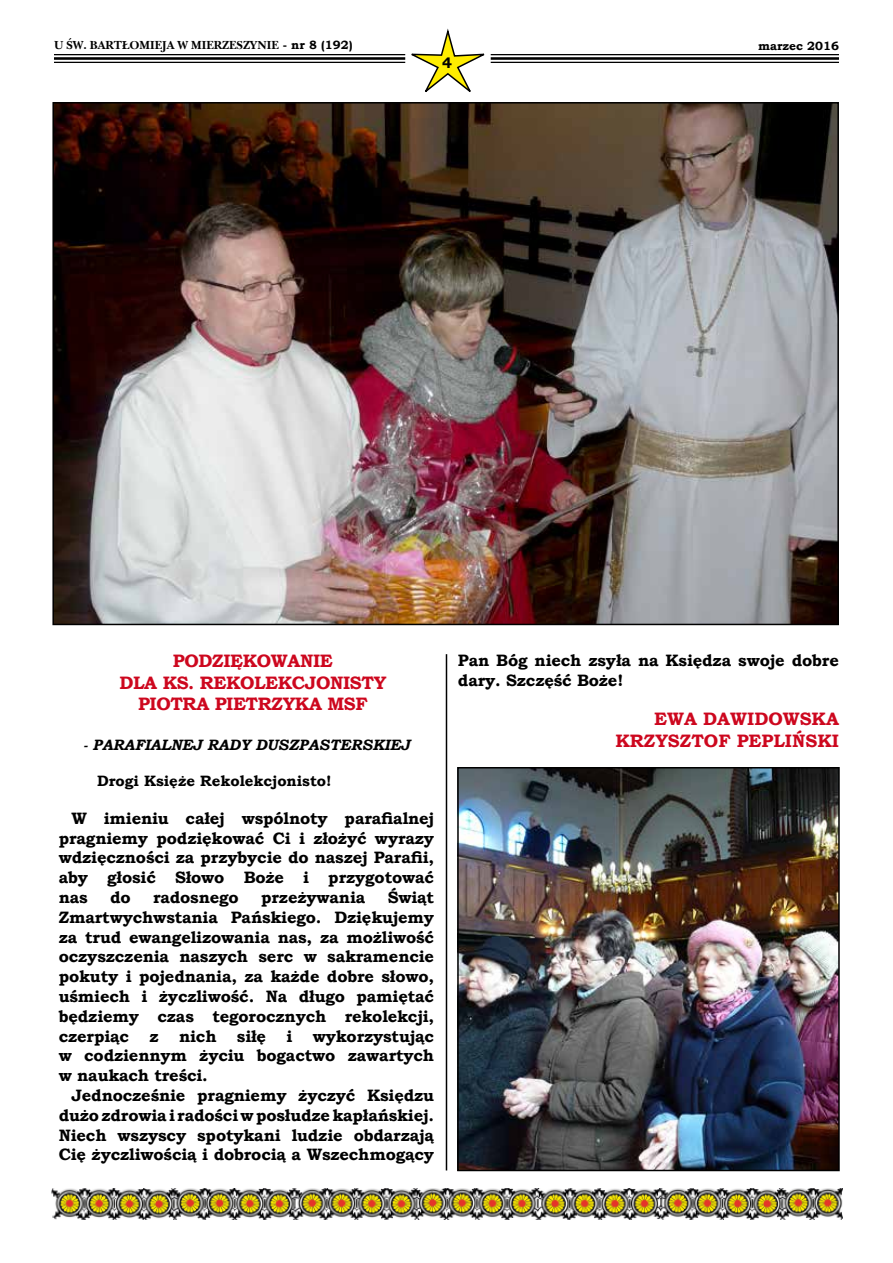
<style>
.page{position:relative;width:893px;height:1263px;background:#fff}
.page>*{position:absolute;margin:0;border:0;box-sizing:border-box;transform-origin:0 0}
.t1{font:700 18px/21.6px "Bookman Old Style";letter-spacing:-.02em;color:#cd071e;text-align:center}
.t2{font:700 18px/21.6px "Bookman Old Style";color:#cd071e;text-align:right}
.t3{font:700 16.5px/19.8px "Bookman Old Style";letter-spacing:-.01em;color:#000;text-align:justify}
.t4{font:italic 700 15px "Bookman Old Style";color:#000}
.t5{font:700 15px "Bookman Old Style";color:#000}
.t6{font:700 12px "Nebraska";color:#000}
.t7{font:700 12px "Bookman Old Style";color:#000}
.s1{font-family:"Bookman Old Style"}
</style>
<div class="page">
<hr style="left:54px;top:54px;width:351px;height:1px;background:#000">
<hr style="left:54px;top:57px;width:351px;height:3px;background:#000">
<hr style="left:54px;top:62px;width:351px;height:1px;background:#000">
<hr style="left:491px;top:54px;width:348px;height:1px;background:#000">
<hr style="left:491px;top:57px;width:348px;height:3px;background:#000">
<hr style="left:491px;top:62px;width:348px;height:1px;background:#000">
<svg style="left:405px;top:28px;width:86px;height:64px"></svg>
<img style="left:51px;top:1189px;width:791px;height:30px">
<hr style="left:446px;top:654px;width:1px;height:516px;background:#000">
<img style="left:55px;top:105px;width:781px;height:517px">
<img style="left:460px;top:770px;width:377px;height:398px">
<div style="left:457px;top:767px;width:383px;height:404px;border:2px solid #000"></div>
<p class="t6" style="left:54px;top:38px;width:300px">U ŒW. BART£OMIEJA W MIERZESZYNIE <span class="s1">- nr 8 (192)</span></p>
<p class="t7" style="left:758px;top:38px;width:82px">marzec 2016</p>
<p class="t5" style="left:442px;top:52px;width:11px">4</p>
<p class="t1" style="left:119px;top:650px;width:268px">PODZIĘKOWANIE<br>DLA KS. REKOLEKCJONISTY<br>PIOTRA PIETRZYKA MSF</p>
<p class="t4" style="left:83px;top:734px;width:328px">- PARAFIALNEJ RADY DUSZPASTERSKIEJ</p>
<p class="t5" style="left:97px;top:770px;width:236px">Drogi Księże Rekolekcjonisto!</p>
<p class="t3" style="left:59px;top:808px;width:377px;text-indent:13px">W imieniu całej wspólnoty parafialnej pragniemy podziękować Ci i złożyć wyrazy wdzięczności za przybycie do naszej Parafii, aby głosić Słowo Boże i przygotować nas</p>
<p class="t3" style="left:59px;top:887px;width:377px;text-indent:329px">Świąt Zmartwychwstania Pańskiego. Dziękujemy za trud ewangelizowania nas, za możliwość oczyszczenia naszych serc w sakramencie pokuty i pojednania, za każde dobre słowo, uśmiech i życzliwość. Na długo pamiętać będziemy czas tegorocznych rekolekcji, czerpiąc z nich siłę i wykorzystując w codziennym życiu bogactwo zawartych w naukach treści.</p>
<p class="t3" style="left:59px;top:1085px;width:377px;text-indent:13px">Jednocześnie pragniemy życzyć Księdzu dużo zdrowia i radości w posłudze kapłańskiej.<br>Niech wszyscy spotykani ludzie obdarzają Cię życzliwością i dobrocią a Wszechmogący</p>
<p class="t3" style="left:110px;top:887px;width:22px">do</p>
<p class="t3" style="left:153px;top:887px;width:87px">radosnego</p>
<p class="t3" style="left:261px;top:887px;width:106px">przeżywania</p>
<p class="t3" style="left:458px;top:650px;width:382px">Pan Bóg niech zsyła na Księdza swoje dobre dary. Szczęść Boże!</p>
<p class="t2" style="left:615px;top:708px;width:225px">EWA DAWIDOWSKA<br>KRZYSZTOF PEPLIŃSKI</p>
</div>
